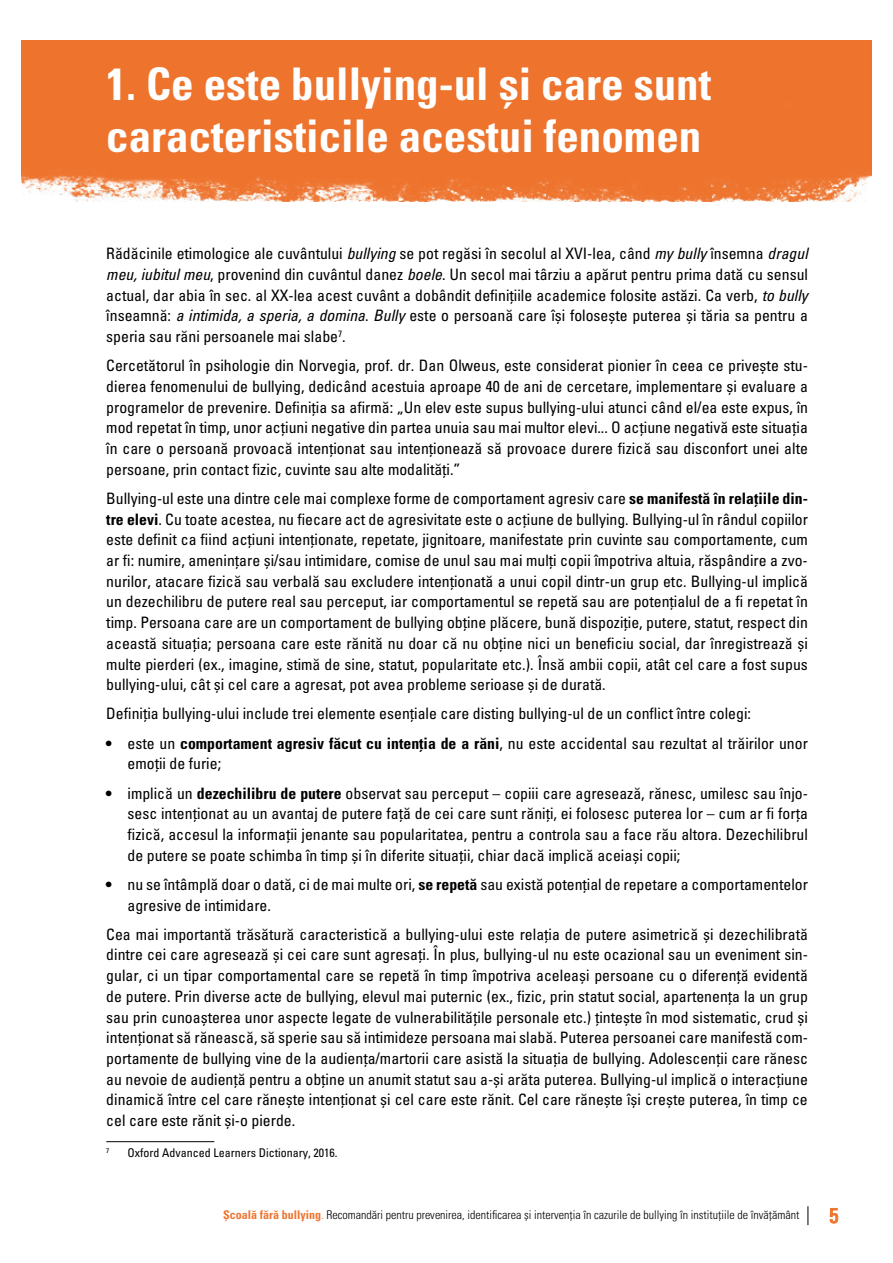
<style>
.page{position:relative;width:893px;height:1263px;background:#fff}
.page>*{position:absolute;margin:0;border:0;box-sizing:border-box;transform-origin:0 0}
.t1{font:45px/51.8px "Univers LTCYR 67 Bold Cond";color:#fff}
.t2{font:condensed 21px "Univers LTCYR 57";color:#ee742e}
.t3{font:condensed 15.75px/20.7px "Univers LTCYR 57";color:#000;text-align:justify}
.t4{font:12px "Univers LTCYR 47 Light Cond";color:#000}
.t5{font:condensed 12px "Univers LTCYR 57";color:#000}
.t6{font:condensed 7.05px "Univers LTCYR 57";color:#000}
.s1{font-family:"Univers LTCYR 57 Condensed Obl";font-stretch:normal}
.s2{font-family:"Univers LTCYR 67 Bold Cond";font-stretch:normal}
.s3{font-family:"Univers LTCYR 67 Bold Cond";color:#ee742e}
.s4{color:#ee742e}
</style>
<div class="page">
<svg style="left:829px;top:1208px;width:10px;height:16px"></svg>
<svg style="left:807px;top:1206px;width:1px;height:19px"></svg>
<img style="left:21px;top:40px;width:851px;height:162px">
<hr style="left:106px;top:1141px;width:108px;height:1px;background:#000">
<h1 class="t1" style="left:106px;top:57px;width:606px">1. Ce este bullying-ul și care sunt caracteristicile acestui fenomen</h1>
<p class="t3" style="left:106px;top:243px;width:703px">Rădăcinile etimologice ale cuvântului <span class="s1">bullying</span> se pot regăsi în secolul al XVI-lea, când <span class="s1">my bully</span> însemna <span class="s1">dragul meu, iubitul meu</span>, provenind din cuvântul danez <span class="s1">boele</span>. Un secol mai târziu a apărut pentru prima dată cu sensul actual, dar abia în sec. al XX-lea acest cuvânt a dobândit definițiile academice folosite astăzi. Ca verb, <span class="s1">to bully </span>înseamnă: <span class="s1">a intimida, a speria, a domina</span>. <span class="s1">Bully</span> este o persoană care își folosește puterea și tăria sa pentru a speria sau răni persoanele mai slabe<sup>7</sup>.</p>
<p class="t3" style="left:106px;top:355px;width:703px">Cercetătorul în psihologie din Norvegia, prof. dr. Dan Olweus, este considerat pionier în ceea ce privește stu&shy;dierea fenomenului de bullying, dedicând acestuia aproape 40 de ani de cercetare, implementare și evaluare a programelor de prevenire. Definiția sa afirmă: „Un elev este supus bullying-ului atunci când el/ea este expus, în mod repetat în timp, unor acțiuni negative din partea unuia sau mai multor elevi... O acțiune negativă este situația în care o persoană provoacă intenționat sau intenționează să provoace durere fizică sau disconfort unei alte persoane, prin contact fizic, cuvinte sau alte modalităţi.”</p>
<p class="t3" style="left:106px;top:488px;width:703px">Bullying-ul este una dintre cele mai complexe forme de comportament agresiv care <span class="s2">se manifestă în relațiile din&shy;tre elevi</span>. Cu toate acestea, nu fiecare act de agresivitate este o acțiune de bullying. Bullying-ul în rândul copiilor este definit ca fiind acțiuni intenționate, repetate, jignitoare, manifestate prin cuvinte sau comportamente, cum ar fi: numire, amenințare și/sau intimidare, comise de unul sau mai mulți copii împotriva altuia, răspândire a zvo&shy;nurilor, atacare fizică sau verbală sau excludere intenționată a unui copil dintr-un grup etc. Bullying-ul implică un dezechilibru de putere real sau perceput, iar comportamentul se repetă sau are potențialul de a fi repetat în timp. Persoana care are un comportament de bullying obține plăcere, bună dispoziție, putere, statut, respect din această situația; persoana care este rănită nu doar că nu obține nici un beneficiu social, dar înregistrează şi multe pierderi (ex., imagine, stimă de sine, statut, popularitate etc.). Însă ambii copii, atât cel care a fost supus bullying-ului, cât și cel care a agresat, pot avea probleme serioase și de durată.</p>
<p class="t3" style="left:106px;top:703px;width:646px">Definiția bullying-ului include trei elemente esențiale care disting bullying-ul de un conflict între colegi:</p>
<p class="t3" style="left:128px;top:732px;width:682px;text-indent:-21px">• este un <span class="s2">comportament agresiv făcut cu intenția de a răni</span>, nu este accidental sau rezultat al trăirilor unor emoții de furie;</p>
<p class="t3" style="left:128px;top:782px;width:682px;text-indent:-21px">• implică un <span class="s2">dezechilibru de putere</span> observat sau perceput – copiii care agresează, rănesc, umilesc sau înjo&shy;sesc intenționat au un avantaj de putere față de cei care sunt răniți, ei folosesc puterea lor – cum ar fi forța fizică, accesul la informații jenante sau popularitatea, pentru a controla sau a face rău altora. Dezechilibrul de putere se poate schimba în timp și în diferite situații, chiar dacă implică aceiași copii;</p>
<p class="t3" style="left:128px;top:873px;width:682px;text-indent:-21px">• nu se întâmplă doar o dată, ci de mai multe ori, <span class="s2">se repetă</span> sau există potențial de repetare a comportamentelor agresive de intimidare.</p>
<p class="t3" style="left:106px;top:923px;width:703px">Cea mai importantă trăsătură caracteristică a bullying-ului este relația de putere asimetrică și dezechilibrată dintre cei care agresează și cei care sunt agresați. În plus, bullying-ul nu este ocazional sau un eveniment sin&shy;gular, ci un tipar comportamental care se repetă în timp împotriva aceleași persoane cu o diferență evidentă de putere. Prin diverse acte de bullying, elevul mai puternic (ex., fizic, prin statut social, apartenența la un grup sau prin cunoașterea unor aspecte legate de vulnerabilitățile personale etc.) țintește în mod sistematic, crud şi intenționat să rănească, să sperie sau să intimideze persoana mai slabă. Puterea persoanei care manifestă com&shy;portamente de bullying vine de la audiența/martorii care asistă la situația de bullying. Adolescenții care rănesc au nevoie de audiență pentru a obține un anumit statut sau a-și arăta puterea. Bullying-ul implică o interacțiune dinamică între cel care rănește intenționat și cel care este rănit. Cel care rănește își crește puterea, în timp ce cel care este rănit și-o pierde.</p>
<p class="t6" style="left:106px;top:1146px;width:5px">7</p>
<p class="t5" style="left:128px;top:1145px;width:211px">Oxford Advanced Learners Dictionary, 2016.</p>
<p class="t4" style="left:223px;top:1206px;width:578px"><span class="s3">Școală fără bullying</span><span class="s4">.</span> Recomandări pentru prevenirea, identificarea și intervenția în cazurile de bullying în instituțiile de învățământ</p>
<h2 class="t2" style="left:829px;top:1202px;width:11px">5</h2>
</div>
